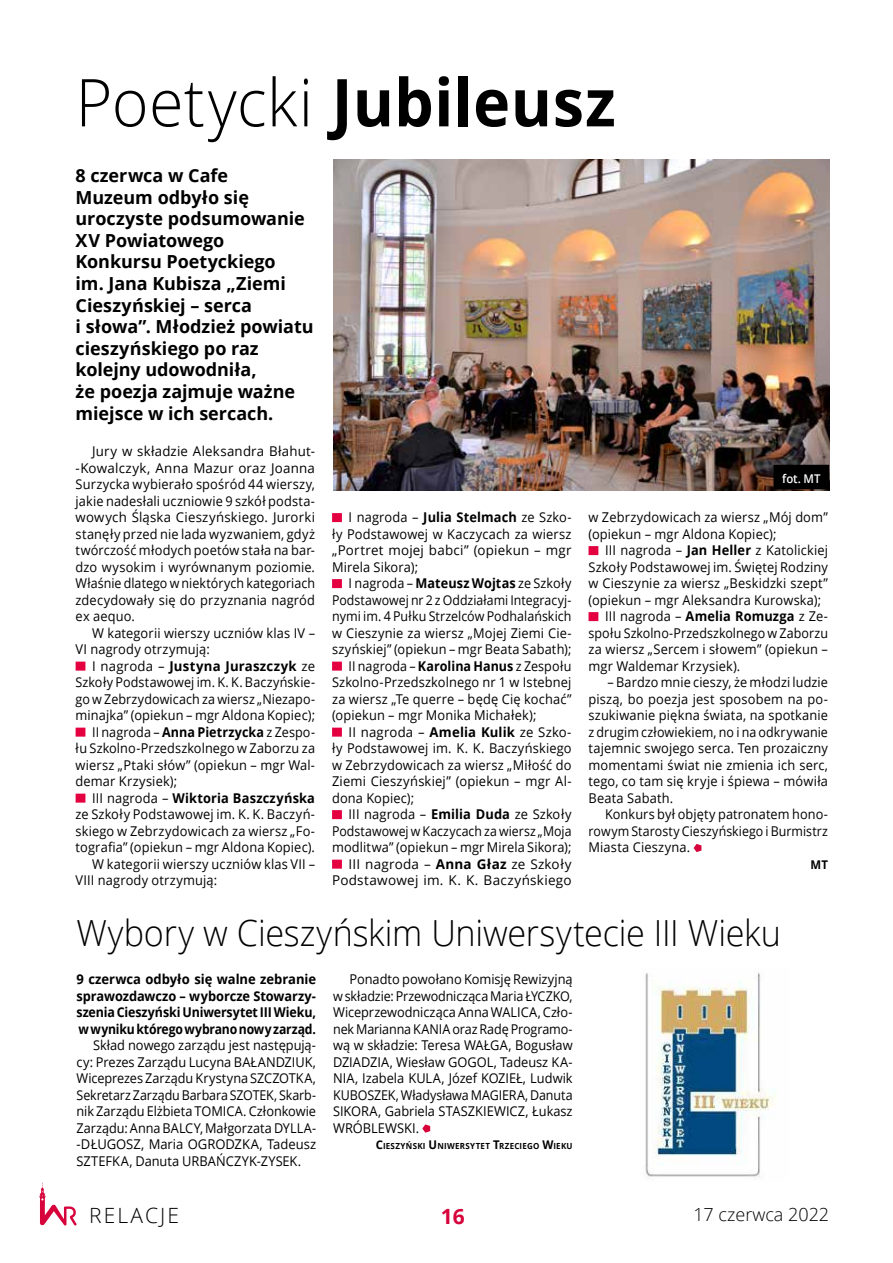
<style>
.page{position:relative;width:893px;height:1263px;background:#fff}
.page>*{position:absolute;margin:0;border:0;box-sizing:border-box;transform-origin:0 0}
.t1{font:700 66px "Open Sans";letter-spacing:.01em;color:#000;scale:.95 1}
.t2{font:300 36px "Open Sans";letter-spacing:-.005em;color:#000;scale:.95 1}
.t3{font:300 21px "Open Sans";letter-spacing:.1em;color:#000}
.t4{font:700 21px "Open Sans";color:#d7033b}
.t5{font:700 18px/21.6px "Open Sans";letter-spacing:-.005em;color:#000}
.t6{font:300 18px "Open Sans";color:#000}
.t7{font:13.5px/16.5px "Open Sans";letter-spacing:.01em;color:#000;text-align:justify;scale:.95 1}
.t8{font:13.5px/16.5px "Open Sans";letter-spacing:.01em;color:#000;text-align:justify}
.t9{font:13.5px/16.5px "Open Sans";letter-spacing:.01em;color:#000;text-align:justify;scale:.94 1}
.t10{font:13.5px "Open Sans";letter-spacing:.01em;color:#000;scale:.93 1}
.t11{font:700 13.5px/16.5px "Open Sans";letter-spacing:.005em;color:#000;text-align:justify;scale:.96 1}
.t12{font:13.5px "Open Sans";letter-spacing:.01em;color:#000;scale:.91 1}
.t13{font:13.5px "Open Sans";letter-spacing:.01em;color:#000;scale:.92 1}
.t14{font:13.5px "Open Sans";letter-spacing:.01em;color:#000;scale:.96 1}
.t15{font:700 13.5px "Open Sans";letter-spacing:.005em;color:#000;scale:.95 1}
.t16{font:700 13.5px "Open Sans";letter-spacing:.005em;color:#000}
.t17{font:600 12px "Open Sans";color:#fff;scale:.95 1}
.t18{font:700 12px "Open Sans";color:#000;scale:.95 1}
.t19{font:700 8.4px "Open Sans";letter-spacing:.03em;color:#000;scale:.95 1}
.s1{font-weight:300}
.s2{font-weight:400}
.s3{font-weight:700}
.s4{font-size:12px}
</style>
<div class="page">
<svg style="left:39px;top:1182px;width:38px;height:43px"></svg>
<div style="left:76px;top:662px;width:9px;height:9px;background:#e40040"></div>
<div style="left:76px;top:728px;width:9px;height:9px;background:#e40040"></div>
<div style="left:76px;top:794px;width:9px;height:9px;background:#e40040"></div>
<div style="left:332px;top:513px;width:10px;height:9px;background:#e40040"></div>
<div style="left:332px;top:579px;width:10px;height:9px;background:#e40040"></div>
<div style="left:332px;top:662px;width:10px;height:9px;background:#e40040"></div>
<div style="left:332px;top:728px;width:10px;height:9px;background:#e40040"></div>
<div style="left:332px;top:810px;width:10px;height:9px;background:#e40040"></div>
<div style="left:332px;top:860px;width:10px;height:9px;background:#e40040"></div>
<div style="left:588px;top:546px;width:10px;height:9px;background:#e40040"></div>
<div style="left:588px;top:612px;width:10px;height:9px;background:#e40040"></div>
<svg style="left:694px;top:844px;width:7px;height:8px"></svg>
<img style="left:333px;top:159px;width:496px;height:332px">
<svg style="left:422px;top:1124px;width:8px;height:9px"></svg>
<div style="left:773px;top:465px;width:56px;height:24px;background:#000"></div>
<img style="left:645px;top:972px;width:131px;height:207px">
<h1 class="t1" style="left:76px;top:56px;width:570px"><span class="s1">Poetycki</span> Jubileusz</h1>
<p class="t5" style="left:76px;top:164px;width:239px">8 czerwca w Cafe<br>Muzeum odbyło się uroczyste podsumowanie<br>XV Powiatowego<br>Konkursu Poetyckiego<br>im. Jana Kubisza „Ziemi<br>Cieszyńskiej – serca<br>i słowa”. Młodzież powiatu cieszyńskiego po raz kolejny udowodniła,<br>że poezja zajmuje ważne miejsce w ich sercach.</p>
<p class="t8" style="left:76px;top:443px;width:241px;text-indent:16px">Jury w składzie Aleksandra Błahut--Kowalczyk, Anna Mazur oraz Joanna Surzycka wybierało spośród 44 wierszy, jakie nadesłali uczniowie 9 szkół podsta&shy;wowych Śląska Cieszyńskiego. Jurorki stanęły przed nie lada wyzwaniem, gdyż twórczość młodych poetów stała na bar&shy;dzo wysokim i wyrównanym poziomie.<br>Właśnie dlatego w niektórych kategoriach zdecydowały się do przyznania nagród ex aequo.</p>
<p class="t7" style="left:76px;top:624px;width:254px;text-indent:17px">W kategorii wierszy uczniów klas IV –<br>VI nagrody otrzymują:</p>
<p class="t16" style="left:92px;top:656px;width:224px"><span class="s2">I nagroda –</span> Justyna Juraszczyk <span class="s2">ze</span></p>
<p class="t10" style="left:76px;top:673px;width:259px">Szkoły Podstawowej im. K. K. Baczyńskie-</p>
<p class="t10" style="left:76px;top:689px;width:259px">go w Zebrzydowicach za wiersz „Niezapo-</p>
<p class="t7" style="left:76px;top:707px;width:254px">minajka” (opiekun – mgr Aldona Kopiec);</p>
<p class="t10" style="left:92px;top:722px;width:241px">II nagroda – <span class="s3">Anna Pietrzycka</span> z Zespo-</p>
<p class="t9" style="left:76px;top:740px;width:256px">łu Szkolno-Przedszkolnego w Zaborzu za</p>
<p class="t7" style="left:76px;top:756px;width:254px">wiersz „Ptaki słów” (opiekun – mgr Wal-</p>
<p class="t7" style="left:76px;top:773px;width:108px">demar Krzysiek);</p>
<p class="t15" style="left:92px;top:788px;width:236px"><span class="s2">III nagroda –</span> Wiktoria Baszczyńska</p>
<p class="t7" style="left:76px;top:806px;width:254px">ze Szkoły Podstawowej im. K. K. Baczyń-</p>
<p class="t7" style="left:76px;top:822px;width:254px">skiego w Zebrzydowicach za wiersz „Fo-</p>
<p class="t7" style="left:76px;top:839px;width:254px">tografia” (opiekun – mgr Aldona Kopiec).</p>
<p class="t7" style="left:92px;top:855px;width:236px">W kategorii wierszy uczniów klas VII –</p>
<p class="t7" style="left:76px;top:872px;width:150px">VIII nagrody otrzymują:</p>
<p class="t17" style="left:782px;top:471px;width:42px">fot. MT</p>
<p class="t7" style="left:588px;top:509px;width:254px">w Zebrzydowicach za wiersz „Mój dom” (opiekun – mgr Aldona Kopiec);</p>
<p class="t7" style="left:605px;top:542px;width:236px">III nagroda – <span class="s3">Jan Heller</span> z Katolickiej</p>
<p class="t7" style="left:588px;top:558px;width:254px">Szkoły Podstawowej im. Świętej Rodziny</p>
<p class="t7" style="left:588px;top:575px;width:254px">w Cieszynie za wiersz „Beskidzki szept”</p>
<p class="t7" style="left:588px;top:591px;width:246px">(opiekun – mgr Aleksandra Kurowska);</p>
<p class="t7" style="left:605px;top:608px;width:236px">III nagroda – <span class="s3">Amelia Romuzga</span> z Ze-</p>
<p class="t13" style="left:588px;top:623px;width:262px">społu Szkolno-Przedszkolnego w Zaborzu</p>
<p class="t7" style="left:588px;top:641px;width:254px">za wiersz „Sercem i słowem” (opiekun –</p>
<p class="t7" style="left:588px;top:657px;width:161px">mgr Waldemar Krzysiek).</p>
<p class="t9" style="left:588px;top:674px;width:256px;text-indent:19px">– Bardzo mnie cieszy, że młodzi ludzie piszą, bo poezja jest sposobem na po&shy;szukiwanie piękna świata, na spotkanie z drugim człowiekiem, no i na odkrywanie tajemnic swojego serca. Ten prozaiczny momentami świat nie zmienia ich serc, tego, co tam się kryje i śpiewa – mówiła Beata Sabath.</p>
<p class="t9" style="left:588px;top:806px;width:256px;text-indent:16px">Konkurs był objęty patronatem hono&shy;rowym Starosty Cieszyńskiego i Burmistrz Miasta Cieszyna.</p>
<p class="t18" style="left:810px;top:856px;width:20px">MT</p>
<p class="t7" style="left:332px;top:509px;width:254px;text-indent:16px">I nagroda – <span class="s3">Julia Stelmach</span> ze Szko&shy;ły Podstawowej w Kaczycach za wiersz „Portret mojej babci” (opiekun – mgr Mirela Sikora);</p>
<p class="t9" style="left:349px;top:575px;width:239px">I nagroda – <span class="s3">Mateusz Wojtas</span> ze Szkoły</p>
<p class="t12" style="left:332px;top:590px;width:265px">Podstawowej nr 2 z Oddziałami Integracyj-</p>
<p class="t13" style="left:332px;top:607px;width:262px">nymi im. 4 Pułku Strzelców Podhalańskich</p>
<p class="t7" style="left:332px;top:624px;width:254px">w Cieszynie za wiersz „Mojej Ziemi Cie-</p>
<p class="t7" style="left:332px;top:641px;width:254px">szyńskiej” (opiekun – mgr Beata Sabath);</p>
<p class="t10" style="left:349px;top:656px;width:241px">II nagroda – <span class="s3">Karolina Hanus</span> z Zespołu</p>
<p class="t7" style="left:332px;top:674px;width:254px">Szkolno-Przedszkolnego nr 1 w Istebnej</p>
<p class="t7" style="left:332px;top:690px;width:254px">za wiersz „Te querre – będę Cię kochać”</p>
<p class="t7" style="left:332px;top:707px;width:217px">(opiekun – mgr Monika Michałek);</p>
<p class="t8" style="left:349px;top:723px;width:224px">II nagroda – <span class="s3">Amelia Kulik</span> ze Szko-</p>
<p class="t7" style="left:332px;top:740px;width:254px">ły Podstawowej im. K. K. Baczyńskiego</p>
<p class="t7" style="left:332px;top:756px;width:254px">w Zebrzydowicach za wiersz „Miłość do</p>
<p class="t14" style="left:332px;top:772px;width:251px">Ziemi Cieszyńskiej” (opiekun – mgr Al-</p>
<p class="t7" style="left:332px;top:789px;width:88px">dona Kopiec);</p>
<p class="t7" style="left:349px;top:806px;width:236px">III nagroda – <span class="s3">Emilia Duda</span> ze Szkoły</p>
<p class="t12" style="left:332px;top:821px;width:265px">Podstawowej w Kaczycach za wiersz „Moja</p>
<p class="t7" style="left:332px;top:839px;width:254px">modlitwa” (opiekun – mgr Mirela Sikora);</p>
<p class="t8" style="left:349px;top:855px;width:224px">III nagroda – <span class="s3">Anna Głaz</span> ze Szkoły</p>
<p class="t8" style="left:332px;top:872px;width:241px">Podstawowej im. K. K. Baczyńskiego</p>
<h2 class="t2" style="left:77px;top:908px;width:743px">Wybory w Cieszyńskim Uniwersytecie III Wieku</h2>
<p class="t11" style="left:77px;top:971px;width:251px">9 czerwca odbyło się walne zebranie sprawozdawczo – wyborcze Stowarzy&shy;szenia Cieszyński Uniwersytet III Wieku, w wyniku którego wybrano nowy zarząd.</p>
<p class="t7" style="left:77px;top:1037px;width:254px;text-indent:16px">Skład nowego zarządu jest następują&shy;cy: Prezes Zarządu Lucyna BAŁANDZIUK, Wiceprezes Zarządu Krystyna SZCZOTKA, Sekretarz Zarządu Barbara SZOTEK, Skarb&shy;nik Zarządu Elżbieta TOMICA. Członkowie Zarządu: Anna BALCY, Małgorzata DYLLA--DŁUGOSZ, Maria OGRODZKA, Tadeusz SZTEFKA, Danuta URBAŃCZYK-ZYSEK.</p>
<p class="t7" style="left:333px;top:971px;width:254px;text-indent:16px">Ponadto powołano Komisję Rewizyjną w składzie: Przewodnicząca Maria ŁYCZKO, Wiceprzewodnicząca Anna WALICA, Czło&shy;nek Marianna KANIA oraz Radę Programo&shy;wą w składzie: Teresa WAŁGA, Bogusław DZIADZIA, Wiesław GOGOL, Tadeusz KA-NIA, Izabela KULA, Józef KOZIEŁ, Ludwik KUBOSZEK, Władysława MAGIERA, Danuta SIKORA, Gabriela STASZKIEWICZ, Łukasz WRÓBLEWSKI.</p>
<p class="t19" style="left:376px;top:1140px;width:209px"><span class="s4">C</span>IESZYŃSKI <span class="s4">U</span> NIWERSYTET <span class="s4">T</span>RZECIEGO <span class="s4">W</span>IEKU</p>
<h3 class="t3" style="left:89px;top:1201px;width:91px">RELACJE</h3>
<h3 class="t4" style="left:441px;top:1201px;width:25px">16</h3>
<h3 class="t6" style="left:693px;top:1202px;width:137px">17 czerwca 2022</h3>
</div>
